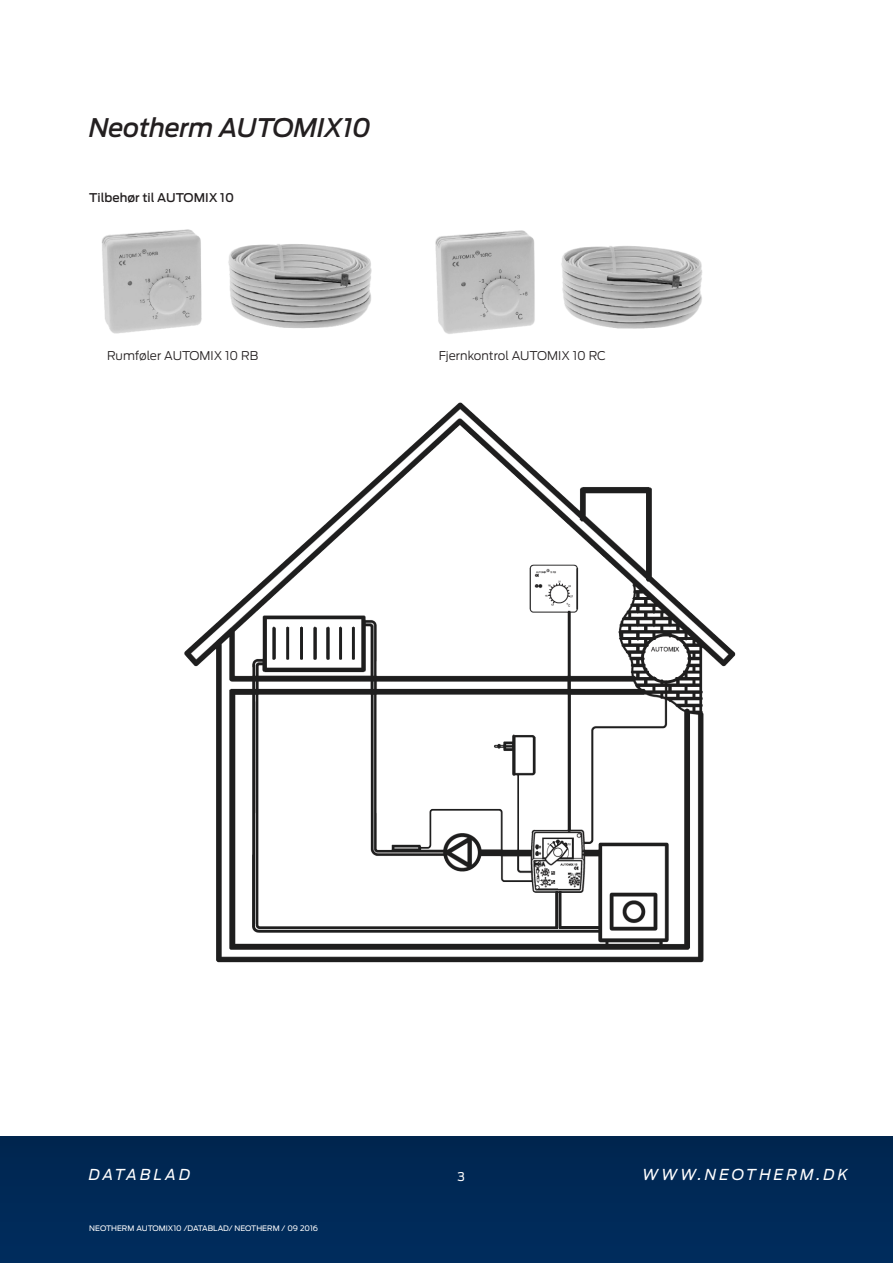
<style>
.page{position:relative;width:893px;height:1263px;background:#fff}
.page>*{position:absolute;margin:0;border:0;box-sizing:border-box;transform-origin:0 0}
.t1{font:italic 500 25.5px "Antenna";letter-spacing:-.01em;color:#231f20}
.t2{font:italic 15px "Antenna";letter-spacing:.2em;color:#fff}
.LAUF_NEU_1{font:300 12px "Antenna";color:#231f20}
.LAUF_NEU_1-2{font:500 12px "Antenna";color:#231f20}
.t3{font:12px "Antenna";color:#fff}
.t4{font:7.5px "Antenna";color:#fff}
</style>
<div class="page">
<div style="left:0;top:1137px;width:893px;height:126px;background:#002957"></div>
<img style="left:184px;top:402px;width:552px;height:561px">
<img style="left:102px;top:229px;width:600px;height:105px">
<h1 class="t1" style="left:89px;top:113px;width:283px">Neotherm AUTOMIX10</h1>
<p class="LAUF_NEU_1-2" style="left:89px;top:191px;width:146px">Tilbehør til AUTOMIX 10</p>
<p class="LAUF_NEU_1" style="left:107px;top:348px;width:153px">Rumføler AUTOMIX 10 RB</p>
<p class="LAUF_NEU_1" style="left:439px;top:348px;width:168px">Fjernkontrol AUTOMIX 10 RC</p>
<h2 class="t2" style="left:89px;top:1166px;width:103px">DATABLAD</h2>
<h3 class="t3" style="left:458px;top:1169px;width:9px">3</h3>
<h2 class="t2" style="left:642px;top:1166px;width:207px">WWW.NEOTHERM.DK</h2>
<p class="t4" style="left:89px;top:1224px;width:230px">NEOTHERM AUTOMIX10 /DATABLAD/ NEOTHERM / 09 2016</p>
</div>
